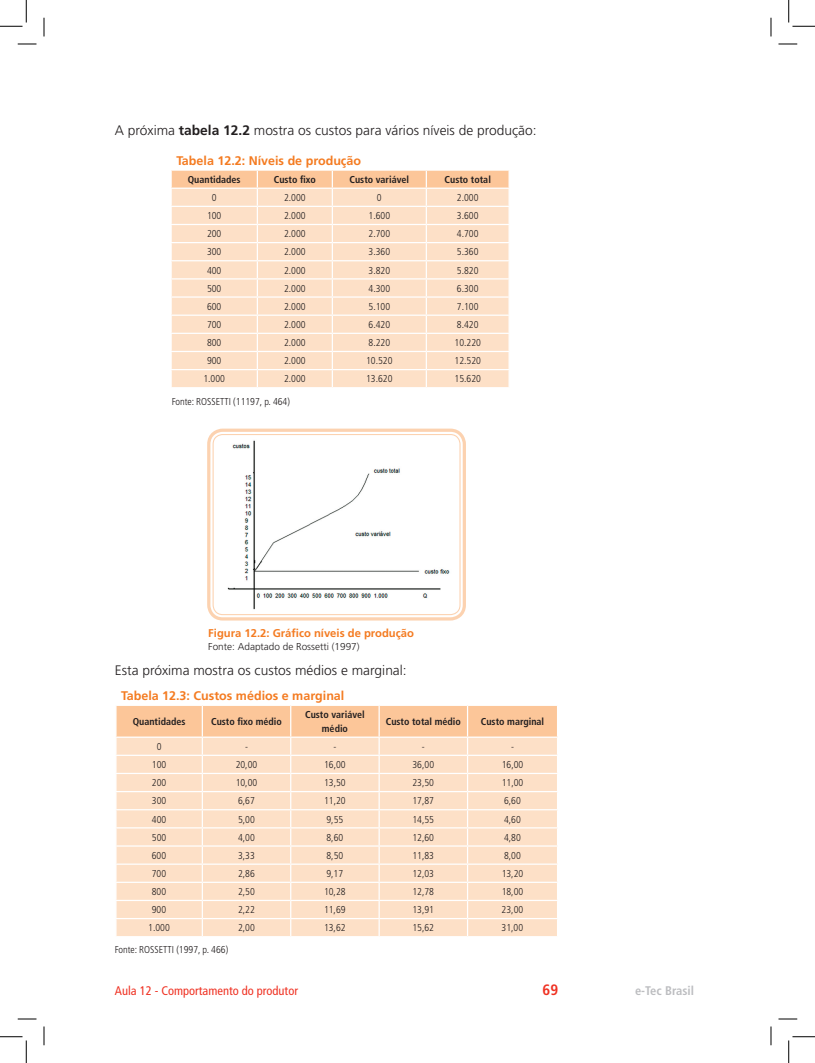
<style>
.page{position:relative;width:815px;height:1063px;background:#fff}
.page>*{position:absolute;margin:0;border:0;box-sizing:border-box;transform-origin:0 0}
.t1{font:700 condensed 15px "Frutiger LT Std";color:#ef3122}
.t2{font:300 13.75px "Frutiger LT Std";color:#231f20}
.t3{font:700 12.5px "Frutiger LT Std";color:#f47b21}
.t4{font:condensed 12.5px "Frutiger LT Std";color:#ef3122}
.t5{font:700 condensed 12.5px "Frutiger LT Std";color:#bcbdc0}
.t6{font:700 11.25px "Frutiger LT Std";color:#f47b21}
.t7{font:300 condensed 10px "Frutiger LT Std";color:#231f20}
.t8{font:700 condensed 10px/13.8px "Frutiger LT Std";color:#231f20;text-align:center}
.t9{font:300 10px "Frutiger LT Std";color:#231f20}
.s1{font-weight:700}
</style>
<div class="page">
<svg style="left:171px;top:170px;width:338px;height:217px;background:#fde0c7"></svg>
<hr style="left:170px;top:187px;width:87px;height:2px;background:#fff">
<hr style="left:257px;top:187px;width:75px;height:2px;background:#fff">
<hr style="left:332px;top:187px;width:94px;height:2px;background:#fff">
<hr style="left:426px;top:187px;width:83px;height:2px;background:#fff">
<img style="left:213px;top:435px;width:246px;height:179px">
<div style="left:207px;top:428px;width:259px;height:192px;border:3px solid #fcd2b0;border-radius:14px"></div>
<div style="left:212px;top:434px;width:248px;height:181px;border:1px solid #fcd2b0;border-radius:10px"></div>
<svg style="left:116px;top:705px;width:441px;height:231px;background:#fcdec5"></svg>
<hr style="left:556px;top:705px;width:2px;height:31px;background:#fff">
<hr style="left:115px;top:736px;width:87px;height:1px;background:#fff">
<hr style="left:202px;top:736px;width:89px;height:1px;background:#fff">
<hr style="left:291px;top:736px;width:88px;height:1px;background:#fff">
<hr style="left:379px;top:736px;width:88px;height:1px;background:#fff">
<hr style="left:467px;top:736px;width:91px;height:1px;background:#fff">
<svg style="left:18px;top:43px;width:18px;height:2px"></svg>
<svg style="left:778px;top:43px;width:19px;height:2px"></svg>
<svg style="left:18px;top:1018px;width:18px;height:1px"></svg>
<svg style="left:778px;top:1018px;width:19px;height:1px"></svg>
<svg style="left:43px;top:18px;width:2px;height:18px"></svg>
<svg style="left:43px;top:1026px;width:2px;height:19px"></svg>
<svg style="left:770px;top:18px;width:1px;height:18px"></svg>
<svg style="left:770px;top:1026px;width:1px;height:19px"></svg>
<svg style="left:0;top:0;width:27px;height:27px"></svg>
<svg style="left:0;top:1036px;width:27px;height:26px"></svg>
<svg style="left:788px;top:0;width:26px;height:27px"></svg>
<svg style="left:788px;top:1036px;width:26px;height:26px"></svg>
<h2 class="t2" style="left:115px;top:122px;width:423px">A próxima <span class="s1">tabela 12.2</span> mostra os custos para vários níveis de produção:</h2>
<p class="t3" style="left:176px;top:153px;width:186px">Tabela 12.2: Níveis de produção</p>
<p class="t8" style="left:188px;top:172px;width:54px">Quantidades</p>
<p class="t8" style="left:274px;top:172px;width:44px">Custo fixo</p>
<p class="t8" style="left:349px;top:172px;width:61px">Custo variável</p>
<p class="t8" style="left:444px;top:172px;width:48px">Custo total</p>
<p class="t7" style="left:212px;top:192px;width:6px">0</p>
<p class="t7" style="left:284px;top:192px;width:23px">2.000</p>
<p class="t7" style="left:377px;top:192px;width:6px">0</p>
<p class="t7" style="left:457px;top:192px;width:23px">2.000</p>
<p class="t7" style="left:207px;top:210px;width:16px">100</p>
<p class="t7" style="left:284px;top:210px;width:23px">2.000</p>
<p class="t7" style="left:368px;top:210px;width:23px">1.600</p>
<p class="t7" style="left:457px;top:210px;width:23px">3.600</p>
<p class="t7" style="left:207px;top:228px;width:16px">200</p>
<p class="t7" style="left:284px;top:228px;width:23px">2.000</p>
<p class="t7" style="left:368px;top:228px;width:23px">2.700</p>
<p class="t7" style="left:457px;top:228px;width:23px">4.700</p>
<p class="t7" style="left:207px;top:246px;width:16px">300</p>
<p class="t7" style="left:284px;top:246px;width:23px">2.000</p>
<p class="t7" style="left:368px;top:246px;width:23px">3.360</p>
<p class="t7" style="left:457px;top:246px;width:23px">5.360</p>
<p class="t7" style="left:207px;top:264px;width:16px">400</p>
<p class="t7" style="left:284px;top:264px;width:23px">2.000</p>
<p class="t7" style="left:368px;top:264px;width:23px">3.820</p>
<p class="t7" style="left:457px;top:264px;width:23px">5.820</p>
<p class="t7" style="left:207px;top:282px;width:16px">500</p>
<p class="t7" style="left:284px;top:282px;width:23px">2.000</p>
<p class="t7" style="left:368px;top:282px;width:23px">4.300</p>
<p class="t7" style="left:457px;top:282px;width:23px">6.300</p>
<p class="t7" style="left:207px;top:301px;width:16px">600</p>
<p class="t7" style="left:284px;top:301px;width:23px">2.000</p>
<p class="t7" style="left:368px;top:301px;width:23px">5.100</p>
<p class="t7" style="left:457px;top:301px;width:23px">7.100</p>
<p class="t7" style="left:207px;top:319px;width:16px">700</p>
<p class="t7" style="left:284px;top:319px;width:23px">2.000</p>
<p class="t7" style="left:368px;top:319px;width:23px">6.420</p>
<p class="t7" style="left:457px;top:319px;width:23px">8.420</p>
<p class="t7" style="left:207px;top:337px;width:16px">800</p>
<p class="t7" style="left:284px;top:337px;width:23px">2.000</p>
<p class="t7" style="left:368px;top:337px;width:23px">8.220</p>
<p class="t7" style="left:454px;top:337px;width:28px">10.220</p>
<p class="t7" style="left:207px;top:355px;width:16px">900</p>
<p class="t7" style="left:284px;top:355px;width:23px">2.000</p>
<p class="t7" style="left:366px;top:355px;width:28px">10.520</p>
<p class="t7" style="left:454px;top:355px;width:28px">12.520</p>
<p class="t7" style="left:203px;top:373px;width:23px">1.000</p>
<p class="t7" style="left:284px;top:373px;width:23px">2.000</p>
<p class="t7" style="left:366px;top:373px;width:28px">13.620</p>
<p class="t7" style="left:454px;top:373px;width:28px">15.620</p>
<p class="t7" style="left:172px;top:395px;width:120px">Fonte: ROSSETTI (11197, p. 464)</p>
<p class="t6" style="left:208px;top:626px;width:207px">Figura 12.2: Gráfico níveis de produção</p>
<p class="t9" style="left:208px;top:640px;width:153px">Fonte: Adaptado de Rossetti (1997)</p>
<h2 class="t2" style="left:115px;top:662px;width:293px">Esta próxima mostra os custos médios e marginal:</h2>
<p class="t3" style="left:121px;top:688px;width:224px">Tabela 12.3: Custos médios e marginal</p>
<p class="t8" style="left:133px;top:714px;width:54px">Quantidades</p>
<p class="t8" style="left:211px;top:714px;width:72px">Custo fixo médio</p>
<p class="t8" style="left:305px;top:707px;width:61px">Custo variável médio</p>
<p class="t8" style="left:385px;top:714px;width:77px">Custo total médio</p>
<p class="t8" style="left:480px;top:714px;width:65px">Custo marginal</p>
<p class="t7" style="left:157px;top:740px;width:6px">0</p>
<p class="t7" style="left:245px;top:740px;width:4px">-</p>
<p class="t7" style="left:333px;top:740px;width:4px">-</p>
<p class="t7" style="left:422px;top:740px;width:4px">-</p>
<p class="t7" style="left:511px;top:740px;width:4px">-</p>
<p class="t7" style="left:152px;top:759px;width:16px">100</p>
<p class="t7" style="left:236px;top:759px;width:23px">20,00</p>
<p class="t7" style="left:324px;top:759px;width:23px">16,00</p>
<p class="t7" style="left:412px;top:759px;width:23px">36,00</p>
<p class="t7" style="left:501px;top:759px;width:23px">16,00</p>
<p class="t7" style="left:152px;top:777px;width:16px">200</p>
<p class="t7" style="left:236px;top:777px;width:23px">10,00</p>
<p class="t7" style="left:324px;top:777px;width:23px">13,50</p>
<p class="t7" style="left:412px;top:777px;width:23px">23,50</p>
<p class="t7" style="left:501px;top:777px;width:23px">11,00</p>
<p class="t7" style="left:152px;top:795px;width:16px">300</p>
<p class="t7" style="left:238px;top:795px;width:18px">6,67</p>
<p class="t7" style="left:324px;top:795px;width:23px">11,20</p>
<p class="t7" style="left:412px;top:795px;width:23px">17,87</p>
<p class="t7" style="left:504px;top:795px;width:18px">6,60</p>
<p class="t7" style="left:152px;top:813px;width:16px">400</p>
<p class="t7" style="left:238px;top:813px;width:18px">5,00</p>
<p class="t7" style="left:326px;top:813px;width:18px">9,55</p>
<p class="t7" style="left:412px;top:813px;width:23px">14,55</p>
<p class="t7" style="left:504px;top:813px;width:18px">4,60</p>
<p class="t7" style="left:152px;top:831px;width:16px">500</p>
<p class="t7" style="left:238px;top:831px;width:18px">4,00</p>
<p class="t7" style="left:326px;top:831px;width:18px">8,60</p>
<p class="t7" style="left:412px;top:831px;width:23px">12,60</p>
<p class="t7" style="left:504px;top:831px;width:18px">4,80</p>
<p class="t7" style="left:152px;top:849px;width:16px">600</p>
<p class="t7" style="left:238px;top:849px;width:18px">3,33</p>
<p class="t7" style="left:326px;top:849px;width:18px">8,50</p>
<p class="t7" style="left:412px;top:849px;width:23px">11,83</p>
<p class="t7" style="left:504px;top:849px;width:18px">8,00</p>
<p class="t7" style="left:152px;top:867px;width:16px">700</p>
<p class="t7" style="left:238px;top:867px;width:18px">2,86</p>
<p class="t7" style="left:326px;top:867px;width:18px">9,17</p>
<p class="t7" style="left:412px;top:867px;width:23px">12,03</p>
<p class="t7" style="left:501px;top:867px;width:23px">13,20</p>
<p class="t7" style="left:152px;top:885px;width:16px">800</p>
<p class="t7" style="left:238px;top:885px;width:18px">2,50</p>
<p class="t7" style="left:324px;top:885px;width:23px">10,28</p>
<p class="t7" style="left:412px;top:885px;width:23px">12,78</p>
<p class="t7" style="left:501px;top:885px;width:23px">18,00</p>
<p class="t7" style="left:152px;top:904px;width:16px">900</p>
<p class="t7" style="left:238px;top:904px;width:18px">2,22</p>
<p class="t7" style="left:324px;top:904px;width:23px">11,69</p>
<p class="t7" style="left:412px;top:904px;width:23px">13,91</p>
<p class="t7" style="left:501px;top:904px;width:23px">23,00</p>
<p class="t7" style="left:148px;top:922px;width:23px">1.000</p>
<p class="t7" style="left:238px;top:922px;width:18px">2,00</p>
<p class="t7" style="left:324px;top:922px;width:23px">13,62</p>
<p class="t7" style="left:412px;top:922px;width:23px">15,62</p>
<p class="t7" style="left:501px;top:922px;width:23px">31,00</p>
<p class="t7" style="left:115px;top:943px;width:115px">Fonte: ROSSETTI (1997, p. 466)</p>
<p class="t4" style="left:115px;top:983px;width:185px">Aula 12 - Comportamento do produtor</p>
<h1 class="t1" style="left:542px;top:981px;width:17px">69</h1>
<p class="t5" style="left:635px;top:983px;width:61px">e-Tec Brasil</p>
</div>
